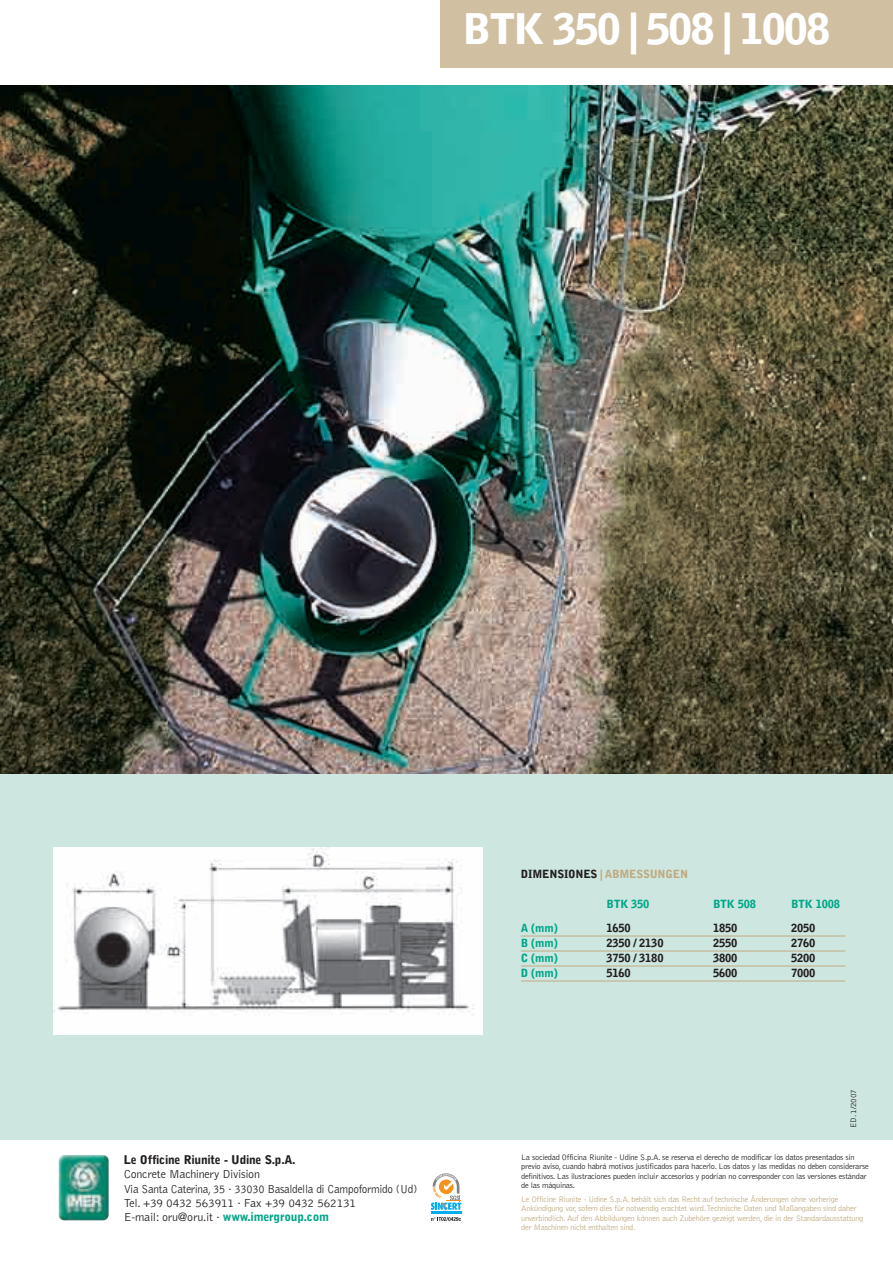
<style>
.page{position:relative;width:893px;height:1263px;background:#fff}
.page>*{position:absolute;margin:0;border:0;box-sizing:border-box;transform-origin:0 0}
.t1{font:900 42px "Bell Gothic";letter-spacing:-.05em;color:#fff;scale:1.04 1}
.t2{font:300 12px/14.2px "Bell Gothic";letter-spacing:-.02em;color:#231f20}
.t3{font:900 12px "Bell Gothic";letter-spacing:-.02em;color:#231f20}
.t4{font:900 11.25px "Bell Gothic";letter-spacing:-.02em;color:#231f20}
.t5{font:900 11.25px "Bell Gothic";letter-spacing:-.02em;color:#00a688}
.t6{font:900 11.25px "Bell Gothic";letter-spacing:-.02em;color:#c1aa82}
.t7{font:300 8.25px/9.4px "Bell Gothic";letter-spacing:-.025em;color:#231f20}
.t8{font:300 8.25px/9.4px "Bell Gothic";letter-spacing:-.025em;color:#c1aa82}
.s1{font-weight:900;color:#00a688}
.s2{color:#231f20}
</style>
<div class="page">
<img style="left:59px;top:1155px;width:50px;height:65px;border-radius:6px">
<svg style="left:431px;top:1173px;width:30px;height:38px"></svg>
<hr style="left:431px;top:1211px;width:30px;height:3px;background:#00aeef">
<svg style="left:431px;top:1217px;width:30px;height:4px"></svg>
<div style="left:440px;top:0;width:453px;height:68px;background:#d0bfa1"></div>
<div style="left:0;top:774px;width:892px;height:366px;background:#cde7e0"></div>
<img style="left:53px;top:848px;width:429px;height:186px">
<hr style="left:521px;top:936px;width:324px;height:1px;background:#c1aa82">
<hr style="left:521px;top:951px;width:324px;height:1px;background:#c1aa82">
<hr style="left:521px;top:966px;width:324px;height:1px;background:#c1aa82">
<hr style="left:521px;top:981px;width:324px;height:1px;background:#c1aa82">
<img style="left:0;top:85px;width:893px;height:689px">
<h1 class="t1" style="left:462px;top:5px;width:356px">BTK 350 | 508 | 1008</h1>
<h2 class="t3" style="left:124px;top:1153px;width:173px">Le Officine Riunite - Udine S.p.A.</h2>
<h2 class="t2" style="left:124px;top:1168px;width:295px">Concrete Machinery Division<br>Via Santa Caterina, 35 · 33030 Basaldella di Campoformido (Ud)<br>Tel. +39 0432 563911 · Fax +39 0432 562131<br>E-mail: oru@oru.it · <span class="s1">www.imergroup.com</span></h2>
<h3 class="t6" style="left:521px;top:868px;width:169px"><span class="s2">DIMENSIONES</span> | ABMESSUNGEN</h3>
<h3 class="t5" style="left:606px;top:898px;width:45px">BTK 350</h3>
<h3 class="t5" style="left:713px;top:898px;width:45px">BTK 508</h3>
<h3 class="t5" style="left:791px;top:898px;width:51px">BTK 1008</h3>
<h3 class="t5" style="left:521px;top:922px;width:38px">A (mm)</h3>
<h3 class="t4" style="left:606px;top:922px;width:26px">1650</h3>
<h3 class="t4" style="left:713px;top:922px;width:26px">1850</h3>
<h3 class="t4" style="left:791px;top:922px;width:26px">2050</h3>
<h3 class="t5" style="left:521px;top:937px;width:38px">B (mm)</h3>
<h3 class="t4" style="left:606px;top:937px;width:59px">2350 / 2130</h3>
<h3 class="t4" style="left:713px;top:937px;width:26px">2550</h3>
<h3 class="t4" style="left:791px;top:937px;width:26px">2760</h3>
<h3 class="t5" style="left:521px;top:952px;width:38px">C (mm)</h3>
<h3 class="t4" style="left:606px;top:952px;width:59px">3750 / 3180</h3>
<h3 class="t4" style="left:713px;top:952px;width:26px">3800</h3>
<h3 class="t4" style="left:791px;top:952px;width:26px">5200</h3>
<h3 class="t5" style="left:521px;top:967px;width:38px">D (mm)</h3>
<h3 class="t4" style="left:606px;top:967px;width:26px">5160</h3>
<h3 class="t4" style="left:713px;top:967px;width:26px">5600</h3>
<h3 class="t4" style="left:791px;top:967px;width:26px">7000</h3>
<p class="t7" style="left:849px;top:1128px;width:40px;rotate:-90deg">ED. 1/2007</p>
<p class="t7" style="left:521px;top:1152px;width:349px">La sociedad Officina Riunite - Udine S.p.A. se reserva el derecho de modificar los datos presentados sin previo aviso, cuando habrá motivos justificados para hacerlo. Los datos y las medidas no deben considerarse definitivos. Las ilustraciones pueden incluir accesorios y podrían no corresponder con las versiones estándar de las máquinas.</p>
<p class="t8" style="left:521px;top:1195px;width:344px">Le Officine Riunite - Udine S.p.A. behält sich das Recht auf technische Änderungen ohne vorherige Ankündigung vor, sofern dies für notwendig erachtet wird. Technische Daten und Maßangaben sind daher unverbindlich. Auf den Abbildungen können auch Zubehöre gezeigt werden, die in der Standardausstattung der Maschinen nicht enthalten sind.</p>
</div>
